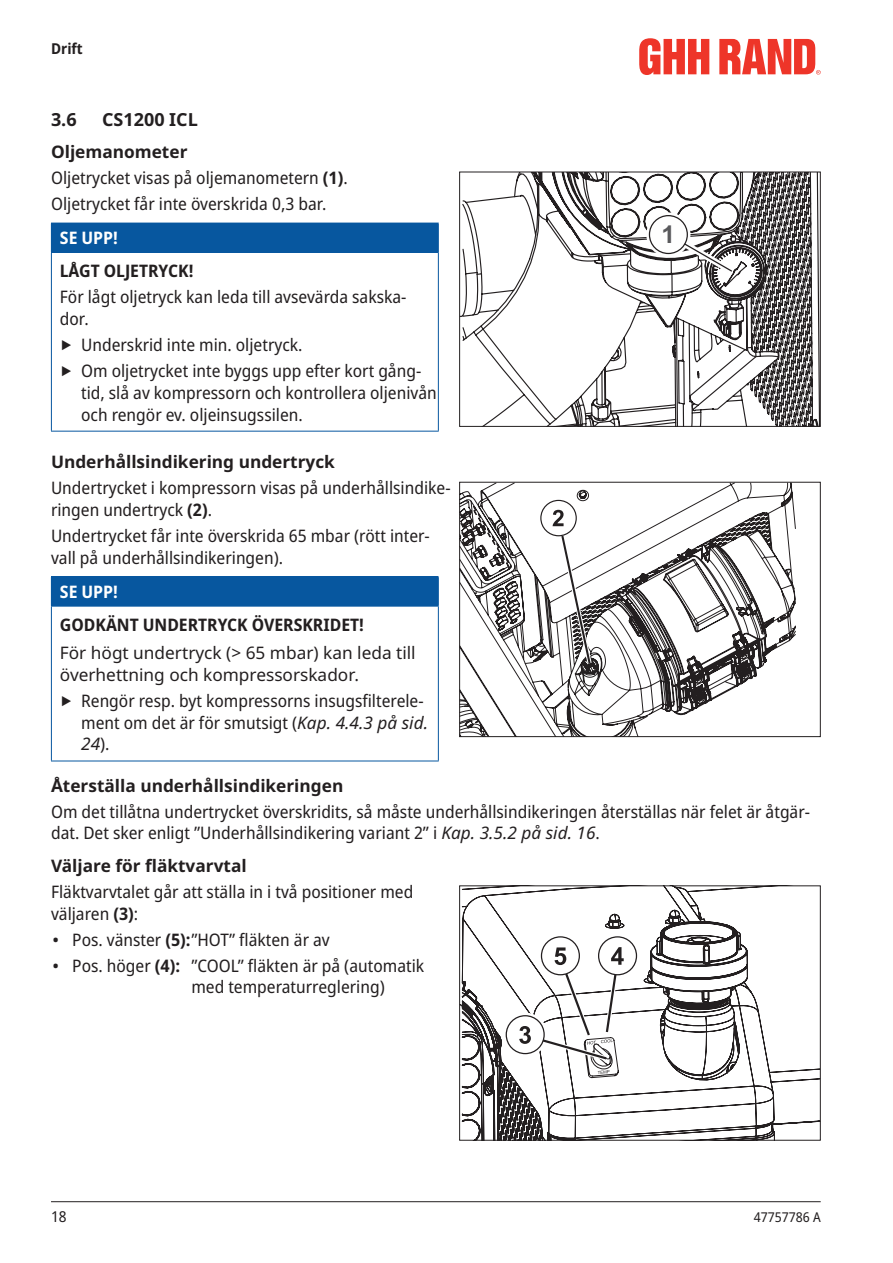
<style>
.page{position:relative;width:893px;height:1263px;background:#fff}
.page>*{position:absolute;margin:0;border:0;box-sizing:border-box;transform-origin:0 0}
.t1{font:700 24.45px "Arial";color:#59595c}
.t2{font:700 18px "Noto Sans";color:#231f20}
.t3{font:semi-condensed 17.25px/21.8px "Noto Sans";color:#231f20}
.t4{font:700 17.25px "Noto Sans";color:#231f20}
.t5{font:17.25px/21.8px "Noto Sans";color:#231f20}
.t6{font:700 semi-condensed 17.25px "Noto Sans";color:#231f20}
.t7{font:700 semi-condensed 17.25px "Noto Sans";color:#fff}
.t8{font:700 semi-condensed 15px "Noto Sans";color:#231f20}
.t9{font:semi-condensed 15px "Noto Sans";color:#231f20}
.t10{font:semi-condensed 13.5px "Noto Sans";color:#231f20}
.s1{font-weight:700;font-stretch:normal}
.s2{font-weight:700}
.s3{font-stretch:normal;font-size:34.5px}
.s4{font-style:italic;font-stretch:normal}
</style>
<div class="page">
<hr style="left:51px;top:1201px;width:770px;height:1px;background:#231f20">
<svg style="left:639px;top:38px;width:70px;height:37px"></svg>
<svg style="left:719px;top:39px;width:102px;height:36px"></svg>
<div style="left:51px;top:223px;width:387px;height:29px;background:#07579f"></div>
<hr style="left:51px;top:252px;width:388px;height:1px;background:#07579f">
<svg style="left:438px;top:223px;width:1px;height:29px"></svg>
<hr style="left:51px;top:253px;width:1px;height:178px;background:#07579f">
<hr style="left:438px;top:253px;width:1px;height:178px;background:#07579f">
<hr style="left:51px;top:431px;width:388px;height:1px;background:#07579f">
<div style="left:51px;top:577px;width:387px;height:29px;background:#07579f"></div>
<hr style="left:51px;top:606px;width:388px;height:1px;background:#07579f">
<hr style="left:51px;top:576px;width:388px;height:1px;background:#07579f">
<svg style="left:438px;top:577px;width:1px;height:29px"></svg>
<hr style="left:51px;top:606px;width:1px;height:155px;background:#07579f">
<hr style="left:438px;top:606px;width:1px;height:155px;background:#07579f">
<hr style="left:51px;top:761px;width:388px;height:1px;background:#07579f">
<svg style="left:461px;top:174px;width:358px;height:251px"></svg>
<svg style="left:521px;top:279px;width:73px;height:73px"></svg>
<div style="left:531px;top:289px;width:53px;height:53px;background:#fff;border-radius:50%"></div>
<svg style="left:642px;top:209px;width:95px;height:69px"></svg>
<div style="left:459px;top:172px;width:362px;height:255px;border:1px solid #231f20"></div>
<svg style="left:461px;top:484px;width:335px;height:251px"></svg>
<div style="left:540px;top:500px;width:37px;height:36px;border:1px solid #231f20;border-radius:50%"></div>
<svg style="left:553px;top:510px;width:11px;height:16px"></svg>
<svg style="left:559px;top:533px;width:35px;height:135px"></svg>
<div style="left:459px;top:482px;width:362px;height:255px;border:1px solid #231f20"></div>
<svg style="left:461px;top:887px;width:358px;height:251px"></svg>
<svg style="left:499px;top:930px;width:145px;height:144px"></svg>
<div style="left:459px;top:885px;width:362px;height:255px;border:1px solid #231f20"></div>
<p class="t8" style="left:51px;top:38px;width:33px">Drift</p>
<p class="t2" style="left:51px;top:106px;width:27px">3.6</p>
<p class="t2" style="left:102px;top:106px;width:97px">CS1200 ICL</p>
<p class="t3" style="left:51px;top:139px;width:298px;line-height:26px"><span class="s1">Oljemanometer<br></span>Oljetrycket visas på oljemanometern <span class="s2">(1)</span>.<br>Oljetrycket får inte överskrida 0,3 bar.</p>
<p class="t7" style="left:60px;top:225px;width:60px">SE UPP!</p>
<p class="t6" style="left:60px;top:259px;width:135px">LÅGT OLJETRYCK!</p>
<p class="t3" style="left:60px;top:287px;width:348px">För lågt oljetryck kan leda till avsevärda sakska‑ dor.</p>
<p class="t3" style="left:60px;top:332px;width:363px;line-height:26px"><span class="s3">‣</span> Underskrid inte min. oljetryck.<br><span class="s3">‣</span> Om oljetrycket inte byggs upp efter kort gång‑</p>
<p class="t3" style="left:81px;top:382px;width:357px">tid, slå av kompressorn och kontrollera oljenivån och rengör ev. oljeinsugssilen.</p>
<p class="t4" style="left:51px;top:450px;width:285px">Underhållsindikering undertryck</p>
<p class="t3" style="left:51px;top:477px;width:401px">Undertrycket i kompressorn visas på underhållsindike‑ ringen undertryck <span class="s2">(2)</span>.</p>
<p class="t3" style="left:51px;top:525px;width:380px">Undertrycket får inte överskrida 65 mbar (rött inter‑ vall på underhållsindikeringen).</p>
<p class="t7" style="left:60px;top:579px;width:60px">SE UPP!</p>
<p class="t6" style="left:60px;top:612px;width:306px">GODKÄNT UNDERTRYCK ÖVERSKRIDET!</p>
<p class="t5" style="left:60px;top:642px;width:357px">För högt undertryck (&gt; 65 mbar) kan leda till överhettning och kompressorskador.</p>
<p class="t3" style="left:81px;top:690px;width:348px;text-indent:-21px"><span class="s3">‣</span> Rengör resp. byt kompressorns insugsfilterele‑ ment om det är för smutsigt (<span class="s4">Kap. 4.4.3 på sid.<br>24</span>).</p>
<p class="t4" style="left:51px;top:773px;width:294px">Återställa underhållsindikeringen</p>
<p class="t3" style="left:51px;top:801px;width:760px">Om det tillåtna undertrycket överskridits, så måste underhållsindikeringen återställas när felet är åtgär‑ dat. Det sker enligt ”Underhållsindikering variant 2” i <span class="s4">Kap. 3.5.2 på sid. 16</span>.</p>
<p class="t4" style="left:51px;top:853px;width:197px">Väljare för fläktvarvtal</p>
<p class="t3" style="left:51px;top:881px;width:364px">Fläktvarvtalet går att ställa in i två positioner med väljaren <span class="s2">(3)</span>:</p>
<p class="t3" style="left:51px;top:927px;width:375px;line-height:26px"><span class="s3">·</span> Pos. vänster <span class="s2">(5):</span>”HOT” fläkten är av<br><span class="s3">·</span> Pos. höger <span class="s2">(4):</span> ”COOL” fläkten är på (automatik</p>
<p class="t3" style="left:191px;top:976px;width:195px">med temperaturreglering)</p>
<h1 class="t1" style="left:661px;top:217px;width:15px">1</h1>
<p class="t9" style="left:51px;top:1206px;width:17px">18</p>
<p class="t10" style="left:754px;top:1207px;width:68px">47757786 A</p>
</div>
